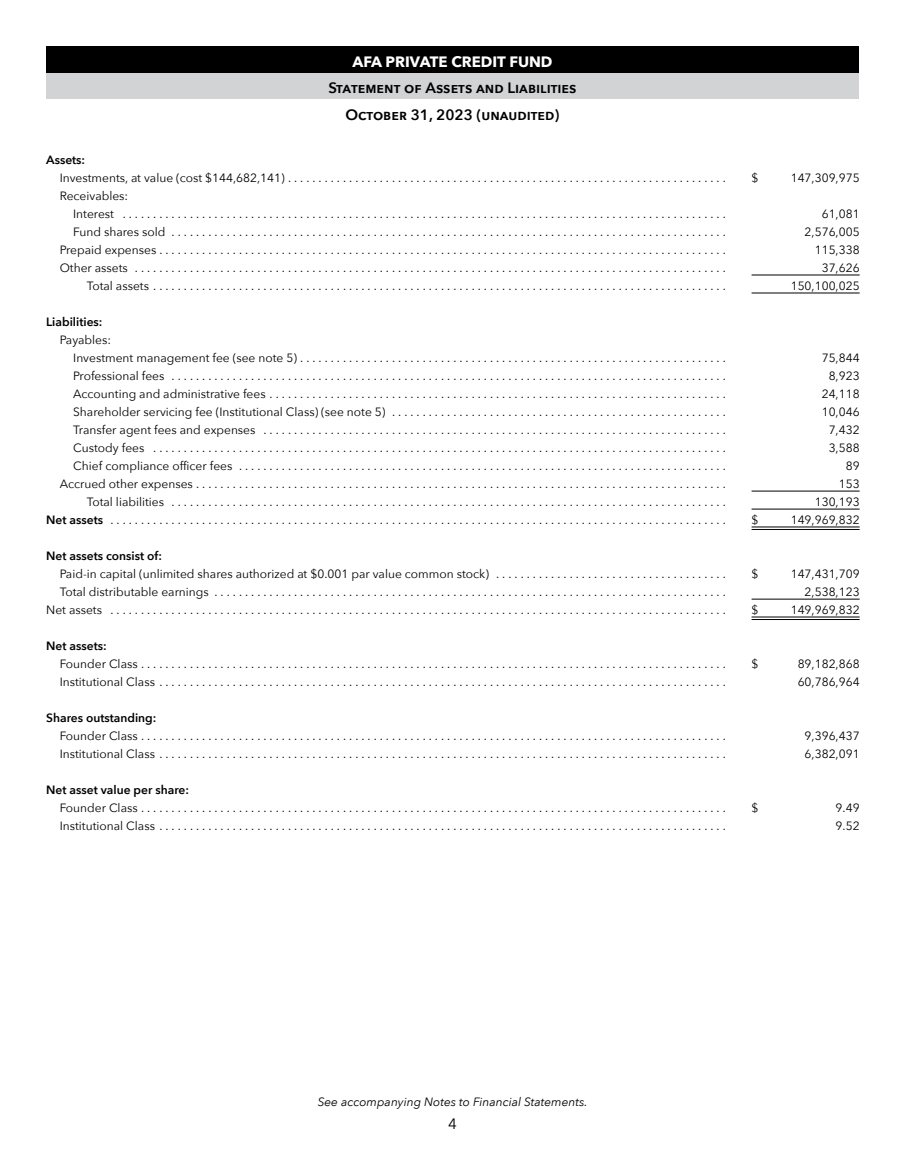
<style>
.page{position:relative;width:905px;height:1175px;background:#fff}
.page>*{position:absolute;margin:0;border:0;box-sizing:border-box;transform-origin:0 0}
.t1{font:600 15px/27px "Avenir Next";color:#000;text-align:center}
.t2{font:700 15px "Avenir Next";color:#fff}
.t3{font:15px "Avenir Next";color:#000}
.t4{font:12px/18px "Avenir Next";color:#000}
.t5{font:600 12px "Avenir Next";color:#000}
.t6{font:italic 12px "Avenir Next";color:#000}
.s1{font-weight:600}
</style>
<div class="page">
<div style="left:46px;top:46px;width:812px;height:27px;background:#000"></div>
<div style="left:46px;top:73px;width:812px;height:26px;background:#d1d3d4"></div>
<hr style="left:751px;top:274px;width:108px;height:1px;background:#000">
<hr style="left:751px;top:292px;width:108px;height:1px;background:#000">
<hr style="left:751px;top:490px;width:108px;height:1px;background:#000">
<hr style="left:751px;top:508px;width:108px;height:1px;background:#000">
<hr style="left:751px;top:526px;width:108px;height:1px;background:#000">
<hr style="left:751px;top:529px;width:108px;height:1px;background:#000">
<hr style="left:751px;top:598px;width:108px;height:1px;background:#000">
<hr style="left:751px;top:616px;width:108px;height:1px;background:#000">
<hr style="left:751px;top:619px;width:108px;height:1px;background:#000">
<p class="t2" style="left:352px;top:49px;width:202px">AFA PRIVATE CREDIT FUND</p>
<p class="t1" style="left:328px;top:74px;width:250px">Statement of Assets and Liabilities<br>October 31, 2023 (unaudited)</p>
<p class="t5" style="left:46px;top:149px;width:41px">Assets:</p>
<p class="t4" style="left:60px;top:168px;width:667px">Investments, at value (cost $144,682,141) . . . . . . . . . . . . . . . . . . . . . . . . . . . . . . . . . . . . . . . . . . . . . . . . . . . . . . . . . . . . . . . . . . . . . . . .</p>
<p class="t4" style="left:751px;top:168px;width:8px">$</p>
<p class="t4" style="left:790px;top:168px;width:70px">147,309,975</p>
<p class="t4" style="left:73px;top:186px;width:654px;text-indent:-14px">Receivables:<br>Interest . . . . . . . . . . . . . . . . . . . . . . . . . . . . . . . . . . . . . . . . . . . . . . . . . . . . . . . . . . . . . . . . . . . . . . . . . . . . . . . . . . . . . . . . . . . . . . . . . . .</p>
<p class="t4" style="left:821px;top:204px;width:39px">61,081</p>
<p class="t4" style="left:73px;top:222px;width:654px">Fund shares sold . . . . . . . . . . . . . . . . . . . . . . . . . . . . . . . . . . . . . . . . . . . . . . . . . . . . . . . . . . . . . . . . . . . . . . . . . . . . . . . . . . . . . . . . . . .</p>
<p class="t4" style="left:804px;top:222px;width:56px">2,576,005</p>
<p class="t4" style="left:60px;top:240px;width:667px">Prepaid expenses . . . . . . . . . . . . . . . . . . . . . . . . . . . . . . . . . . . . . . . . . . . . . . . . . . . . . . . . . . . . . . . . . . . . . . . . . . . . . . . . . . . . . . . . . . . . .</p>
<p class="t4" style="left:814px;top:240px;width:46px">115,338</p>
<p class="t4" style="left:60px;top:258px;width:667px">Other assets . . . . . . . . . . . . . . . . . . . . . . . . . . . . . . . . . . . . . . . . . . . . . . . . . . . . . . . . . . . . . . . . . . . . . . . . . . . . . . . . . . . . . . . . . . . . . . . . .</p>
<p class="t4" style="left:821px;top:258px;width:39px">37,626</p>
<p class="t4" style="left:87px;top:276px;width:640px">Total assets . . . . . . . . . . . . . . . . . . . . . . . . . . . . . . . . . . . . . . . . . . . . . . . . . . . . . . . . . . . . . . . . . . . . . . . . . . . . . . . . . . . . . . . . . . . . . .</p>
<p class="t4" style="left:790px;top:276px;width:70px">150,100,025</p>
<p class="t5" style="left:46px;top:311px;width:58px">Liabilities:</p>
<p class="t4" style="left:73px;top:330px;width:654px;text-indent:-14px">Payables:<br>Investment management fee (see note 5) . . . . . . . . . . . . . . . . . . . . . . . . . . . . . . . . . . . . . . . . . . . . . . . . . . . . . . . . . . . . . . . . . . . . . .</p>
<p class="t4" style="left:821px;top:348px;width:39px">75,844</p>
<p class="t4" style="left:73px;top:366px;width:654px">Professional fees . . . . . . . . . . . . . . . . . . . . . . . . . . . . . . . . . . . . . . . . . . . . . . . . . . . . . . . . . . . . . . . . . . . . . . . . . . . . . . . . . . . . . . . . . . .</p>
<p class="t4" style="left:828px;top:366px;width:32px">8,923</p>
<p class="t4" style="left:73px;top:384px;width:654px">Accounting and administrative fees . . . . . . . . . . . . . . . . . . . . . . . . . . . . . . . . . . . . . . . . . . . . . . . . . . . . . . . . . . . . . . . . . . . . . . . . . . .</p>
<p class="t4" style="left:821px;top:384px;width:39px">24,118</p>
<p class="t4" style="left:73px;top:402px;width:654px">Shareholder servicing fee (Institutional Class) (see note 5) . . . . . . . . . . . . . . . . . . . . . . . . . . . . . . . . . . . . . . . . . . . . . . . . . . . . . . .</p>
<p class="t4" style="left:821px;top:402px;width:39px">10,046</p>
<p class="t4" style="left:73px;top:420px;width:654px">Transfer agent fees and expenses . . . . . . . . . . . . . . . . . . . . . . . . . . . . . . . . . . . . . . . . . . . . . . . . . . . . . . . . . . . . . . . . . . . . . . . . . . . .</p>
<p class="t4" style="left:828px;top:420px;width:32px">7,432</p>
<p class="t4" style="left:73px;top:438px;width:654px">Custody fees . . . . . . . . . . . . . . . . . . . . . . . . . . . . . . . . . . . . . . . . . . . . . . . . . . . . . . . . . . . . . . . . . . . . . . . . . . . . . . . . . . . . . . . . . . . . . .</p>
<p class="t4" style="left:828px;top:438px;width:32px">3,588</p>
<p class="t4" style="left:73px;top:456px;width:654px">Chief compliance officer fees . . . . . . . . . . . . . . . . . . . . . . . . . . . . . . . . . . . . . . . . . . . . . . . . . . . . . . . . . . . . . . . . . . . . . . . . . . . . . . . .</p>
<p class="t4" style="left:845px;top:456px;width:15px">89</p>
<p class="t4" style="left:60px;top:474px;width:667px">Accrued other expenses . . . . . . . . . . . . . . . . . . . . . . . . . . . . . . . . . . . . . . . . . . . . . . . . . . . . . . . . . . . . . . . . . . . . . . . . . . . . . . . . . . . . . . .</p>
<p class="t4" style="left:838px;top:474px;width:22px">153</p>
<p class="t4" style="left:87px;top:492px;width:640px">Total liabilities . . . . . . . . . . . . . . . . . . . . . . . . . . . . . . . . . . . . . . . . . . . . . . . . . . . . . . . . . . . . . . . . . . . . . . . . . . . . . . . . . . . . . . . . . . .</p>
<p class="t4" style="left:814px;top:492px;width:46px">130,193</p>
<p class="t4" style="left:46px;top:510px;width:681px"><span class="s1">Net assets</span> . . . . . . . . . . . . . . . . . . . . . . . . . . . . . . . . . . . . . . . . . . . . . . . . . . . . . . . . . . . . . . . . . . . . . . . . . . . . . . . . . . . . . . . . . . . . . . . . . . . . .</p>
<p class="t4" style="left:751px;top:510px;width:8px">$</p>
<p class="t4" style="left:790px;top:510px;width:70px">149,969,832</p>
<p class="t5" style="left:46px;top:545px;width:117px">Net assets consist of:</p>
<p class="t4" style="left:60px;top:564px;width:667px">Paid-in capital (unlimited shares authorized at $0.001 par value common stock) . . . . . . . . . . . . . . . . . . . . . . . . . . . . . . . . . . . . . .</p>
<p class="t4" style="left:751px;top:564px;width:8px">$</p>
<p class="t4" style="left:790px;top:564px;width:70px">147,431,709</p>
<p class="t4" style="left:60px;top:582px;width:667px">Total distributable earnings . . . . . . . . . . . . . . . . . . . . . . . . . . . . . . . . . . . . . . . . . . . . . . . . . . . . . . . . . . . . . . . . . . . . . . . . . . . . . . . . . . . .</p>
<p class="t4" style="left:804px;top:582px;width:56px">2,538,123</p>
<p class="t4" style="left:46px;top:600px;width:681px">Net assets . . . . . . . . . . . . . . . . . . . . . . . . . . . . . . . . . . . . . . . . . . . . . . . . . . . . . . . . . . . . . . . . . . . . . . . . . . . . . . . . . . . . . . . . . . . . . . . . . . . . .</p>
<p class="t4" style="left:751px;top:600px;width:8px">$</p>
<p class="t4" style="left:790px;top:600px;width:70px">149,969,832</p>
<p class="t5" style="left:46px;top:635px;width:62px">Net assets:</p>
<p class="t4" style="left:60px;top:654px;width:667px">Founder Class . . . . . . . . . . . . . . . . . . . . . . . . . . . . . . . . . . . . . . . . . . . . . . . . . . . . . . . . . . . . . . . . . . . . . . . . . . . . . . . . . . . . . . . . . . . . . . . .</p>
<p class="t4" style="left:751px;top:654px;width:8px">$</p>
<p class="t4" style="left:797px;top:654px;width:63px">89,182,868</p>
<p class="t4" style="left:60px;top:672px;width:667px">Institutional Class . . . . . . . . . . . . . . . . . . . . . . . . . . . . . . . . . . . . . . . . . . . . . . . . . . . . . . . . . . . . . . . . . . . . . . . . . . . . . . . . . . . . . . . . . . . . .</p>
<p class="t4" style="left:797px;top:672px;width:63px">60,786,964</p>
<p class="t5" style="left:46px;top:707px;width:112px">Shares outstanding:</p>
<p class="t4" style="left:60px;top:726px;width:667px">Founder Class . . . . . . . . . . . . . . . . . . . . . . . . . . . . . . . . . . . . . . . . . . . . . . . . . . . . . . . . . . . . . . . . . . . . . . . . . . . . . . . . . . . . . . . . . . . . . . . .</p>
<p class="t4" style="left:804px;top:726px;width:56px">9,396,437</p>
<p class="t4" style="left:60px;top:744px;width:667px">Institutional Class . . . . . . . . . . . . . . . . . . . . . . . . . . . . . . . . . . . . . . . . . . . . . . . . . . . . . . . . . . . . . . . . . . . . . . . . . . . . . . . . . . . . . . . . . . . . .</p>
<p class="t4" style="left:804px;top:744px;width:56px">6,382,091</p>
<p class="t5" style="left:46px;top:779px;width:144px">Net asset value per share:</p>
<p class="t4" style="left:60px;top:798px;width:667px">Founder Class . . . . . . . . . . . . . . . . . . . . . . . . . . . . . . . . . . . . . . . . . . . . . . . . . . . . . . . . . . . . . . . . . . . . . . . . . . . . . . . . . . . . . . . . . . . . . . . .</p>
<p class="t4" style="left:751px;top:798px;width:8px">$</p>
<p class="t4" style="left:835px;top:798px;width:26px">9.49</p>
<p class="t4" style="left:60px;top:816px;width:667px">Institutional Class . . . . . . . . . . . . . . . . . . . . . . . . . . . . . . . . . . . . . . . . . . . . . . . . . . . . . . . . . . . . . . . . . . . . . . . . . . . . . . . . . . . . . . . . . . . . .</p>
<p class="t4" style="left:835px;top:816px;width:26px">9.52</p>
<p class="t6" style="left:318px;top:1092px;width:271px">See accompanying Notes to Financial Statements.</p>
<p class="t3" style="left:448px;top:1110px;width:10px">4</p>
</div>
